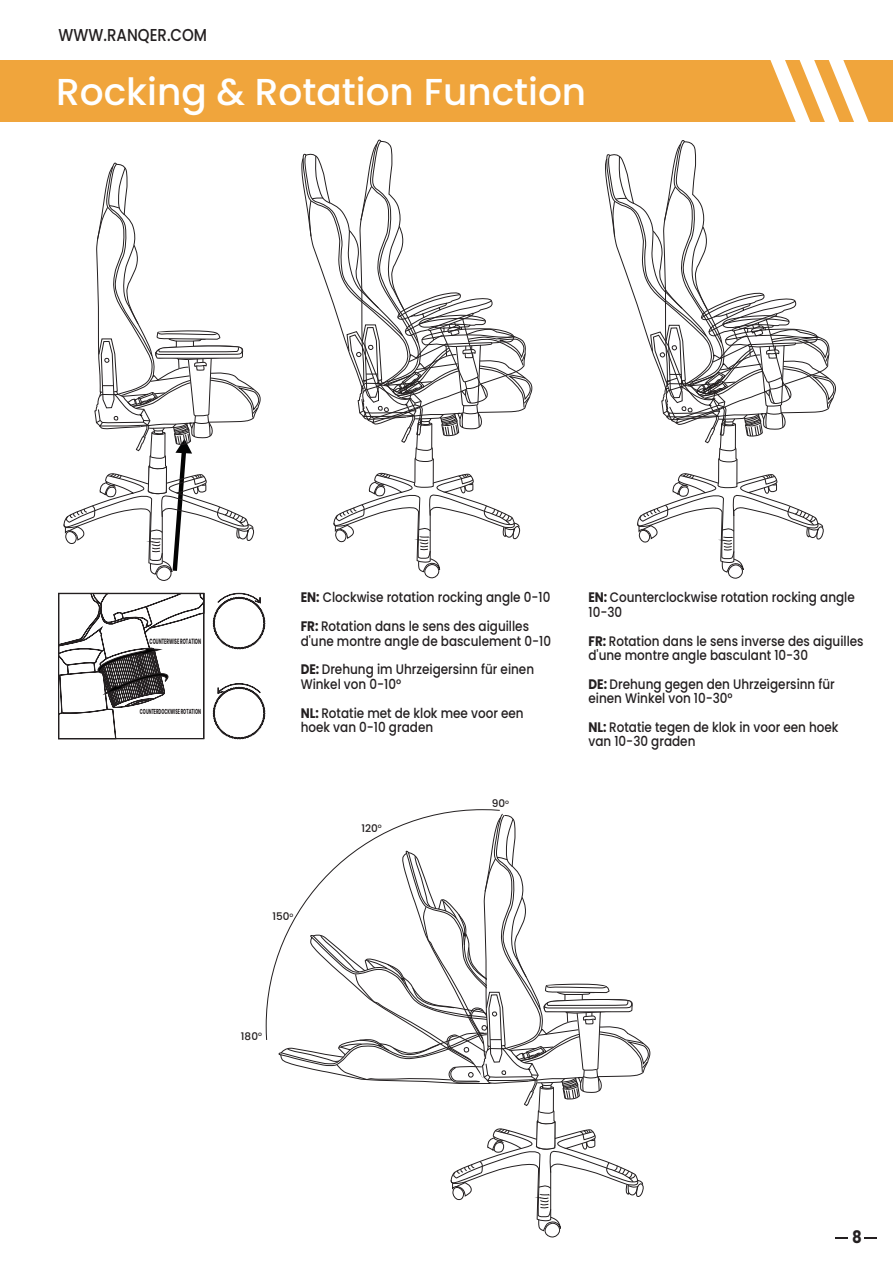
<style>
.page{position:relative;width:893px;height:1263px;background:#fff}
.page>*{position:absolute;margin:0;border:0;box-sizing:border-box;transform-origin:0 0}
.t1{font:500 37.5px "Poppins";color:#fff}
.t2{font:500 17.25px "Poppins";color:#231f20;scale:.87 1}
.t3{font:700 17.25px "Poppins";color:#231f20;scale:.87 1}
.t4{font:500 13.8px/14.4px "Poppins";color:#231f20;scale:.87 1}
.t5{font:500 10.5px "Poppins";color:#231f20}
.t6{font:700 7.65px "Poppins";color:#231f20;scale:.53 1}
.t7{font:700 7.2px "Poppins";color:#231f20;scale:.54 1}
.s1{font-weight:700}
</style>
<div class="page">
<div style="left:0;top:60px;width:893px;height:61px;background:#f0a53c"></div>
<svg style="left:864px;top:1237px;width:13px;height:1px"></svg>
<svg style="left:835px;top:1237px;width:13px;height:1px"></svg>
<svg style="left:265px;top:809px;width:235px;height:231px"></svg>
<svg style="left:605px;top:60px;width:266px;height:519px"></svg>
<svg style="left:301px;top:139px;width:232px;height:440px"></svg>
<svg style="left:58px;top:162px;width:208px;height:578px"></svg>
<svg style="left:278px;top:813px;width:373px;height:425px"></svg>
<p class="t2" style="left:59px;top:25px;width:172px">WWW.RANQER.COM</p>
<h1 class="t1" style="left:56px;top:70px;width:532px">Rocking &amp; Rotation Function</h1>
<p class="t6" style="left:150px;top:636px;width:99px">COUNTERWISE ROTATION</p>
<p class="t7" style="left:140px;top:708px;width:114px">COUNTERDOCKWISE ROTATION</p>
<p class="t4" style="left:301px;top:583px;width:289px;line-height:28.8px"><span class="s1">EN:</span> Clockwise rotation rocking angle 0-10<br><span class="s1">FR:</span> Rotation dans le sens des aiguilles</p>
<p class="t4" style="left:301px;top:626px;width:289px;line-height:28.8px">d'une montre angle de basculement 0-10<br><span class="s1">DE:</span> Drehung im Uhrzeigersinn für einen</p>
<p class="t4" style="left:301px;top:670px;width:258px;line-height:28.8px">Winkel von 0-10°<br><span class="s1">NL:</span> Rotatie met de klok mee voor een</p>
<p class="t4" style="left:301px;top:720px;width:154px">hoek van 0-10 graden</p>
<p class="t5" style="left:272px;top:910px;width:23px">150<sup>o</sup></p>
<p class="t5" style="left:361px;top:822px;width:22px">120<sup>o</sup></p>
<p class="t5" style="left:492px;top:797px;width:19px">90<sup>o</sup></p>
<p class="t4" style="left:588px;top:590px;width:308px"><span class="s1">EN:</span> Counterclockwise rotation rocking angle<br>10-30</p>
<p class="t4" style="left:588px;top:634px;width:318px"><span class="s1">FR:</span> Rotation dans le sens inverse des aiguilles d'une montre angle basculant 10-30</p>
<p class="t4" style="left:588px;top:677px;width:285px"><span class="s1">DE:</span> Drehung gegen den Uhrzeigersinn für einen Winkel von 10-30°</p>
<p class="t4" style="left:588px;top:720px;width:289px"><span class="s1">NL:</span> Rotatie tegen de klok in voor een hoek van 10-30 graden</p>
<p class="t5" style="left:241px;top:1030px;width:23px">180<sup>o</sup></p>
<p class="t3" style="left:852px;top:1227px;width:13px">8</p>
</div>
